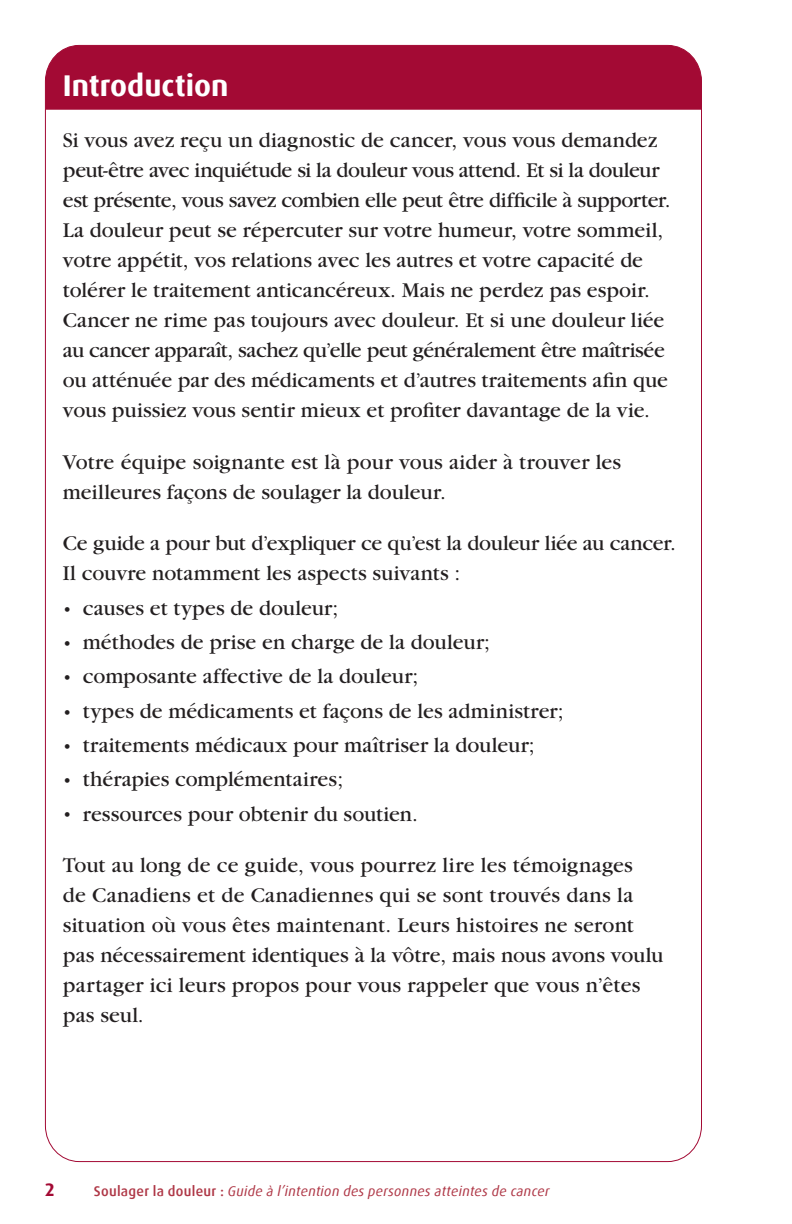
<style>
.page{position:relative;width:792px;height:1224px;background:#fff}
.page>*{position:absolute;margin:0;border:0;box-sizing:border-box;transform-origin:0 0}
.t1{font:700 30px "Dax Offc";color:#fff}
.t2{font:22px/30px "Garamond";color:#231f20}
.t3{font:700 18px "Dax Offc";color:#a30a34}
.t4{font:italic 14px "Dax Offc";letter-spacing:.02em;color:#af3847}
.s1{font-size:18px}
.s2{font-weight:500;font-style:normal}
</style>
<div class="page">
<div style="left:45px;top:45px;width:657px;height:65px;background:#a30a34"></div>
<h1 class="t1" style="left:63px;top:66px;width:167px">Introduction</h1>
<p class="t2" style="left:63px;top:126px;width:609px">Si vous avez reçu un diagnostic de cancer, vous vous demandez peut-être avec inquiétude si la douleur vous attend. Et si la douleur est présente, vous savez combien elle peut être difficile à supporter.<br>La douleur peut se répercuter sur votre humeur, votre sommeil, votre appétit, vos relations avec les autres et votre capacité de tolérer le traitement anticancéreux. Mais ne perdez pas espoir.<br>Cancer ne rime pas toujours avec douleur. Et si une douleur liée au cancer apparaît, sachez qu’elle peut généralement être maîtrisée ou atténuée par des médicaments et d’autres traitements afin que vous puissiez vous sentir mieux et profiter davantage de la vie.</p>
<p class="t2" style="left:63px;top:447px;width:560px">Votre équipe soignante est là pour vous aider à trouver les meilleures façons de soulager la douleur.</p>
<p class="t2" style="left:63px;top:529px;width:615px">Ce guide a pour but d’expliquer ce qu’est la douleur liée au cancer.<br>Il couvre notamment les aspects suivants :</p>
<p class="t2" style="left:63px;top:593px;width:277px"><span class="s1">•</span> causes et types de douleur;</p>
<p class="t2" style="left:63px;top:627px;width:429px"><span class="s1">•</span> méthodes de prise en charge de la douleur;</p>
<p class="t2" style="left:63px;top:662px;width:357px"><span class="s1">•</span> composante affective de la douleur;</p>
<p class="t2" style="left:63px;top:696px;width:502px"><span class="s1">•</span> types de médicaments et façons de les administrer;</p>
<p class="t2" style="left:63px;top:730px;width:473px"><span class="s1">•</span> traitements médicaux pour maîtriser la douleur;</p>
<p class="t2" style="left:63px;top:765px;width:282px"><span class="s1">•</span> thérapies complémentaires;</p>
<p class="t2" style="left:63px;top:799px;width:356px"><span class="s1">•</span> ressources pour obtenir du soutien.</p>
<p class="t2" style="left:63px;top:851px;width:602px">Tout au long de ce guide, vous pourrez lire les témoignages<br>de Canadiens et de Canadiennes qui se sont trouvés dans la situation où vous êtes maintenant. Leurs histoires ne seront pas nécessairement identiques à la vôtre, mais nous avons voulu partager ici leurs propos pour vous rappeler que vous n’êtes pas seul.</p>
<p class="t3" style="left:45px;top:1178px;width:12px">2</p>
<p class="t4" style="left:94px;top:1182px;width:457px"><span class="s2">Soulager la douleur :</span> Guide à l’intention des personnes atteintes de cancer</p>
</div>
